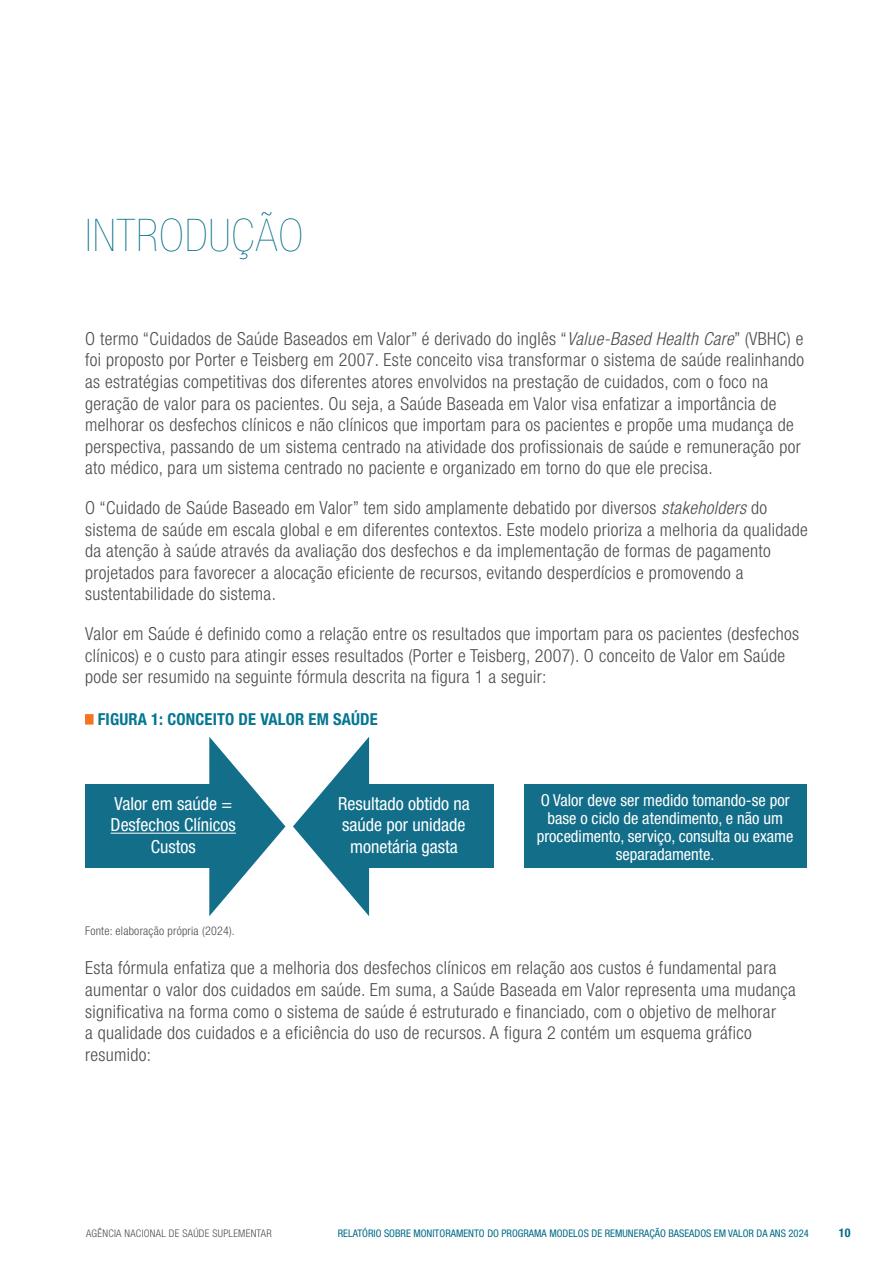
<style>
.page{position:relative;width:893px;height:1263px;background:#fff}
.page>*{position:absolute;margin:0;border:0;box-sizing:border-box;transform-origin:0 0}
.t1{font:200 condensed 45px "Helvetica Neue LT Std";letter-spacing:.03em;color:#006d89}
.t2{font:300 condensed 18px/21.6px "Helvetica Neue LT Std";letter-spacing:.02em;color:#4b4c4d}
.t3{font:condensed 18px/21.6px "Helvetica Neue LT Std";color:#fff;text-align:center}
.t4{font:condensed 16.5px/18px "Helvetica Neue LT Std";color:#fff;text-align:center}
.t5{font:700 condensed 16.5px "Helvetica Neue LT Std";letter-spacing:.01em;color:#047791}
.t6{font:300 condensed 12px "Helvetica Neue LT Std";letter-spacing:.02em;color:#4b4c4d}
.t7{font:700 condensed 12px "Helvetica Neue LT Std";color:#006d89}
.t8{font:condensed 10.5px "Helvetica Neue LT Std";color:#006d89}
.t9{font:300 condensed 10.5px "Helvetica Neue LT Std";letter-spacing:.025em;color:#4b4c4d}
.s1{font-style:italic}
</style>
<div class="page">
<div style="left:85px;top:714px;width:9px;height:11px;background:#f47521"></div>
<svg style="left:209px;top:737px;width:76px;height:179px"></svg>
<div style="left:85px;top:785px;width:137px;height:83px;background:#126e89"></div>
<div style="left:524px;top:785px;width:282px;height:83px;background:#126e89"></div>
<hr style="left:111px;top:833px;width:125px;height:1px;background:#fff">
<svg style="left:293px;top:737px;width:76px;height:179px"></svg>
<div style="left:356px;top:785px;width:137px;height:83px;background:#126e89"></div>
<h1 class="t1" style="left:85px;top:211px;width:219px">INTRODUÇÃO</h1>
<p class="t2" style="left:85px;top:327px;width:720px">O termo “Cuidados de Saúde Baseados em Valor” é derivado do inglês “<span class="s1">Value-Based Health Care</span>” (VBHC) e foi proposto por Porter e Teisberg em 2007. Este conceito visa transformar o sistema de saúde realinhando as estratégias competitivas dos diferentes atores envolvidos na prestação de cuidados, com o foco na geração de valor para os pacientes. Ou seja, a Saúde Baseada em Valor visa enfatizar a importância de melhorar os desfechos clínicos e não clínicos que importam para os pacientes e propõe uma mudança de perspectiva, passando de um sistema centrado na atividade dos profissionais de saúde e remuneração por ato médico, para um sistema centrado no paciente e organizado em torno do que ele precisa.</p>
<p class="t2" style="left:85px;top:497px;width:724px">O “Cuidado de Saúde Baseado em Valor” tem sido amplamente debatido por diversos <span class="s1">stakeholders</span> do sistema de saúde em escala global e em diferentes contextos. Este modelo prioriza a melhoria da qualidade da atenção à saúde através da avaliação dos desfechos e da implementação de formas de pagamento projetados para favorecer a alocação eficiente de recursos, evitando desperdícios e promovendo a sustentabilidade do sistema.</p>
<p class="t2" style="left:85px;top:623px;width:715px">Valor em Saúde é definido como a relação entre os resultados que importam para os pacientes (desfechos clínicos) e o custo para atingir esses resultados (Porter e Teisberg, 2007). O conceito de Valor em Saúde pode ser resumido na seguinte fórmula descrita na figura 1 a seguir:</p>
<p class="t5" style="left:98px;top:709px;width:282px">FIGURA 1: CONCEITO DE VALOR EM SAÚDE</p>
<p class="t3" style="left:111px;top:792px;width:127px">Valor em saúde =<br>Desfechos Clínicos<br>Custos</p>
<p class="t3" style="left:338px;top:792px;width:133px">Resultado obtido na saúde por unidade monetária gasta</p>
<p class="t4" style="left:537px;top:791px;width:258px">O Valor deve ser medido tomando-se por base o ciclo de atendimento, e não um procedimento, serviço, consulta ou exame separadamente.</p>
<p class="t6" style="left:85px;top:924px;width:151px">Fonte: elaboração própria (2024).</p>
<p class="t2" style="left:85px;top:957px;width:712px">Esta fórmula enfatiza que a melhoria dos desfechos clínicos em relação aos custos é fundamental para aumentar o valor dos cuidados em saúde. Em suma, a Saúde Baseada em Valor representa uma mudança significativa na forma como o sistema de saúde é estruturado e financiado, com o objetivo de melhorar<br>a qualidade dos cuidados e a eficiência do uso de recursos. A figura 2 contém um esquema gráfico resumido:</p>
<p class="t9" style="left:86px;top:1227px;width:187px">AGÊNCIA NACIONAL DE SAÚDE SUPLEMENTAR</p>
<p class="t8" style="left:338px;top:1227px;width:472px">RELATÓRIO SOBRE MONITORAMENTO DO PROGRAMA MODELOS DE REMUNERAÇÃO BASEADOS EM VALOR DA ANS 2024</p>
<p class="t7" style="left:839px;top:1225px;width:13px">10</p>
</div>
